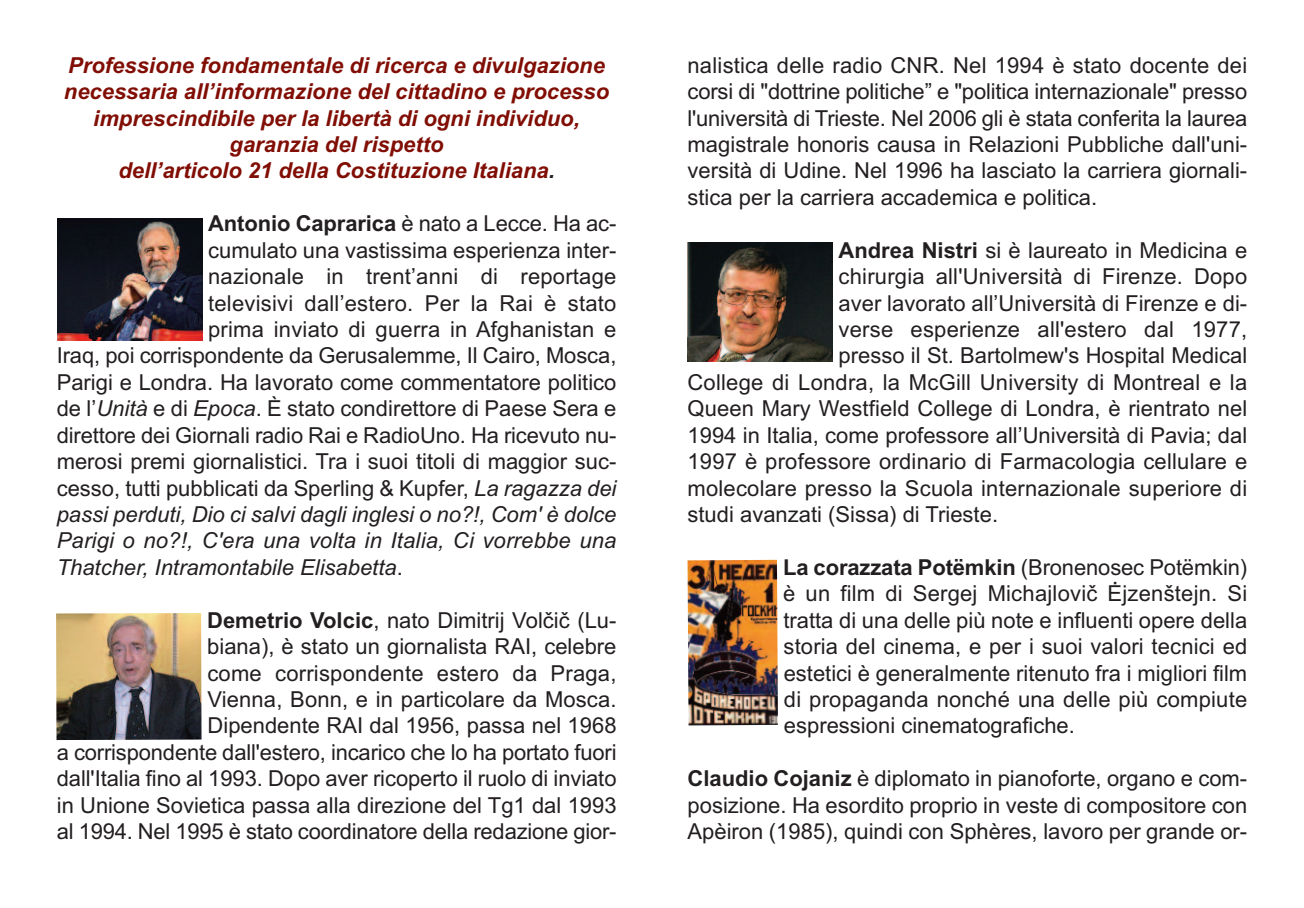
<style>
.page{position:relative;width:1304px;height:908px;background:#fff}
.page>*{position:absolute;margin:0;border:0;box-sizing:border-box;transform-origin:0 0}
.t1{font:22px/26.4px "Arial";color:#231f20;text-align:justify}
.t2{font:italic 700 22px/26.4px "Arial";color:#810e05;text-align:center}
.t3{font:italic 22px "Arial";color:#231f20}
.s1{color:#231f20}
.s2{font-weight:700}
.s3{font-style:italic}
.s4{font-style:normal}
</style>
<div class="page">
<img style="left:57px;top:218px;width:145px;height:122px">
<img style="left:56px;top:613px;width:146px;height:126px">
<img style="left:688px;top:559px;width:90px;height:166px">
<img style="left:688px;top:243px;width:145px;height:118px">
<p class="t2" style="left:64px;top:52px;width:547px">Professione fondamentale di ricerca e divulgazione necessaria all’informazione del cittadino e processo imprescindibile per la libertà di ogni individuo, garanzia del rispetto<br>dell’articolo 21 della Costituzione Italiana<span class="s1">.</span></p>
<p class="t1" style="left:208px;top:210px;width:410px"><span class="s2">Antonio Caprarica</span> è nato a Lecce. Ha ac-</p>
<p class="t1" style="left:208px;top:237px;width:410px">cumulato una vastissima esperienza inter-</p>
<p class="t1" style="left:208px;top:263px;width:410px">nazionale in trent’anni di reportage</p>
<p class="t1" style="left:208px;top:290px;width:410px">televisivi dall’estero. Per la Rai è stato</p>
<p class="t1" style="left:208px;top:316px;width:410px">prima inviato di guerra in Afghanistan e</p>
<p class="t1" style="left:57px;top:342px;width:561px">Iraq, poi corrispondente da Gerusalemme, Il Cairo, Mosca,</p>
<p class="t1" style="left:57px;top:369px;width:561px">Parigi e Londra. Ha lavorato come commentatore politico</p>
<p class="t1" style="left:57px;top:395px;width:561px">de l’<span class="s3">Unità</span> e di <span class="s3">Epoca</span>. È stato condirettore di Paese Sera e</p>
<p class="t1" style="left:57px;top:422px;width:561px">direttore dei Giornali radio Rai e RadioUno. Ha ricevuto nu-</p>
<p class="t1" style="left:57px;top:448px;width:561px">merosi premi giornalistici. Tra i suoi titoli di maggior suc-</p>
<p class="t1" style="left:57px;top:474px;width:561px">cesso, tutti pubblicati da Sperling &amp; Kupfer, <span class="s3">La ragazza dei</span></p>
<p class="t3" style="left:57px;top:501px;width:561px">passi perduti, Dio ci salvi dagli inglesi o no?!, Com' è dolce</p>
<p class="t3" style="left:57px;top:527px;width:561px">Parigi o no?!, C'era una volta in Italia, Ci vorrebbe una</p>
<p class="t3" style="left:57px;top:554px;width:348px">Thatcher, Intramontabile Elisabetta<span class="s4">.</span></p>
<p class="t1" style="left:57px;top:606px;width:561px;text-align:right"><span class="s2">Demetrio Volcic</span>, nato Dimitrij Volčič (Lu-<br>biana), è stato un giornalista RAI, celebre<br>come corrispondente estero da Praga,<br>Vienna, Bonn, e in particolare da Mosca.<br>Dipendente RAI dal 1956, passa nel 1968<br>a corrispondente dall'estero, incarico che lo ha portato fuori dall'Italia fino al 1993. Dopo aver ricoperto il ruolo di inviato in Unione Sovietica passa alla direzione del Tg1 dal 1993 al 1994. Nel 1995 è stato coordinatore della redazione gior-</p>
<p class="t1" style="left:688px;top:52px;width:561px">nalistica delle radio CNR. Nel 1994 è stato docente dei corsi di "dottrine politiche” e "politica internazionale" presso l'università di Trieste. Nel 2006 gli è stata conferita la laurea magistrale honoris causa in Relazioni Pubbliche dall'uni&shy;versità di Udine. Nel 1996 ha lasciato la carriera giornali&shy;stica per la carriera accademica e politica.</p>
<p class="t1" style="left:839px;top:237px;width:410px"><span class="s2">Andrea Nistri</span> si è laureato in Medicina e</p>
<p class="t1" style="left:839px;top:263px;width:410px">chirurgia all'Università di Firenze. Dopo</p>
<p class="t1" style="left:839px;top:290px;width:410px">aver lavorato all’Università di Firenze e di-</p>
<p class="t1" style="left:839px;top:316px;width:410px">verse esperienze all'estero dal 1977,</p>
<p class="t1" style="left:839px;top:342px;width:410px">presso il St. Bartolmew's Hospital Medical</p>
<p class="t1" style="left:688px;top:369px;width:561px">College di Londra, la McGill University di Montreal e la</p>
<p class="t1" style="left:688px;top:395px;width:561px">Queen Mary Westfield College di Londra, è rientrato nel</p>
<p class="t1" style="left:688px;top:422px;width:561px">1994 in Italia, come professore all’Università di Pavia; dal</p>
<p class="t1" style="left:688px;top:448px;width:561px">1997 è professore ordinario di Farmacologia cellulare e</p>
<p class="t1" style="left:688px;top:474px;width:561px">molecolare presso la Scuola internazionale superiore di</p>
<p class="t1" style="left:687px;top:501px;width:312px">studi avanzati (Sissa) di Trieste.</p>
<p class="t1" style="left:783px;top:554px;width:466px"><span class="s2">La corazzata Potëmkin</span> (Bronenosec Potëmkin) è un film di Sergej Michajlovič Ėjzenštejn. Si tratta di una delle più note e influenti opere della storia del cinema, e per i suoi valori tecnici ed estetici è generalmente ritenuto fra i migliori film di propaganda nonché una delle più compiute espressioni cinematografiche.</p>
<p class="t1" style="left:687px;top:765px;width:561px"><span class="s2">Claudio Cojaniz</span> è diplomato in pianoforte, organo e com&shy;posizione. Ha esordito proprio in veste di compositore con Apèiron (1985), quindi con Sphères, lavoro per grande or-</p>
</div>
